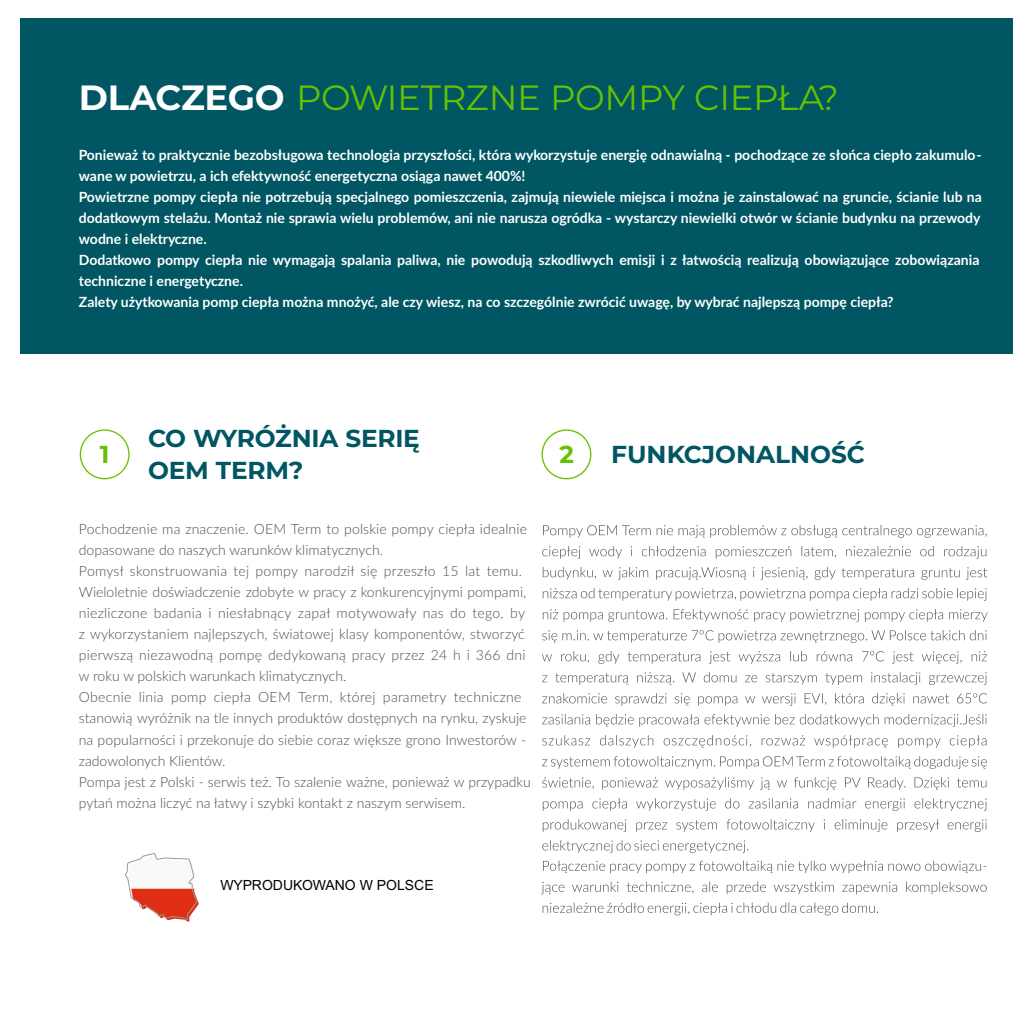
<style>
.page{position:relative;width:1031px;height:1031px;background:#fff}
.page>*{position:absolute;margin:0;border:0;box-sizing:border-box;transform-origin:0 0}
.t1{font:35px "Montserrat";letter-spacing:-.01em;color:#65c101}
.t2{font:700 24.5px/31.5px "Montserrat";letter-spacing:-.01em;color:#005663}
.t3{font:700 24.5px "Montserrat";color:#65c101}
.t4{font:300 14px/21px "Lato";color:#4e4e4d}
.t5{font:700 14px/21px "Lato";color:#fff}
.t6{font:14px "Arial";color:#000204}
.s1{font-weight:700;color:#fff}
</style>
<div class="page">
<div style="left:20px;top:18px;width:992px;height:335px;background:#005663"></div>
<div style="left:80px;top:429px;width:50px;height:50px;border:1px solid #65c101;border-radius:50%"></div>
<div style="left:541px;top:429px;width:50px;height:50px;border:1px solid #65c101;border-radius:50%"></div>
<svg style="left:125px;top:853px;width:74px;height:69px"></svg>
<svg style="left:542px;top:525px;width:445px;height:327px"></svg>
<svg style="left:541px;top:860px;width:445px;height:55px"></svg>
<h1 class="t1" style="left:79px;top:76px;width:761px"><span class="s1">DLACZEGO</span> POWIETRZNE POMPY CIEPŁA?</h1>
<p class="t5" style="left:79px;top:145px;width:904px">Ponieważ to praktycznie bezobsługowa technologia przyszłości, która wykorzystuje energię odnawialną - pochodzące ze słońca ciepło zakumulo&shy;wane w powietrzu, a ich efektywność energetyczna osiąga nawet 400%!<br>Powietrzne pompy ciepła nie potrzebują specjalnego pomieszczenia, zajmują niewiele miejsca i można je zainstalować na gruncie, ścianie lub na dodatkowym stelażu. Montaż nie sprawia wielu problemów, ani nie narusza ogródka - wystarczy niewielki otwór w ścianie budynku na przewody wodne i elektryczne.<br>Dodatkowo pompy ciepła nie wymagają spalania paliwa, nie powodują szkodliwych emisji i z łatwością realizują obowiązujące zobowiązania techniczne i energetyczne.<br>Zalety użytkowania pomp ciepła można mnożyć, ale czy wiesz, na co szczególnie zwrócić uwagę, by wybrać najlepszą pompę ciepła?</p>
<h2 class="t2" style="left:148px;top:422px;width:273px">CO WYRÓŻNIA SERIĘ<br>OEM TERM?</h2>
<h2 class="t3" style="left:100px;top:439px;width:11px">1</h2>
<h2 class="t3" style="left:559px;top:439px;width:16px">2</h2>
<p class="t4" style="left:79px;top:519px;width:453px">Pochodzenie ma znaczenie. OEM Term to polskie pompy ciepła idealnie dopasowane do naszych warunków klimatycznych.<br>Pomysł skonstruowania tej pompy narodził się przeszło 15 lat temu.<br>Wieloletnie doświadczenie zdobyte w pracy z konkurencyjnymi pompami, niezliczone badania i niesłabnący zapał motywowały nas do tego, by z wykorzystaniem najlepszych, światowej klasy komponentów, stworzyć pierwszą niezawodną pompę dedykowaną pracy przez 24 h i 366 dni w roku w polskich warunkach klimatycznych.<br>Obecnie linia pomp ciepła OEM Term, której parametry techniczne stanowią wyróżnik na tle innych produktów dostępnych na rynku, zyskuje na popularności i przekonuje do siebie coraz większe grono Inwestorów - zadowolonych Klientów.<br>Pompa jest z Polski - serwis też. To szalenie ważne, ponieważ w przypadku pytań można liczyć na łatwy i szybki kontakt z naszym serwisem.</p>
<p class="t6" style="left:220px;top:880px;width:214px">WYPRODUKOWANO W POLSCE</p>
<h2 class="t2" style="left:611px;top:438px;width:255px">FUNKCJONALNOŚĆ</h2>
</div>
